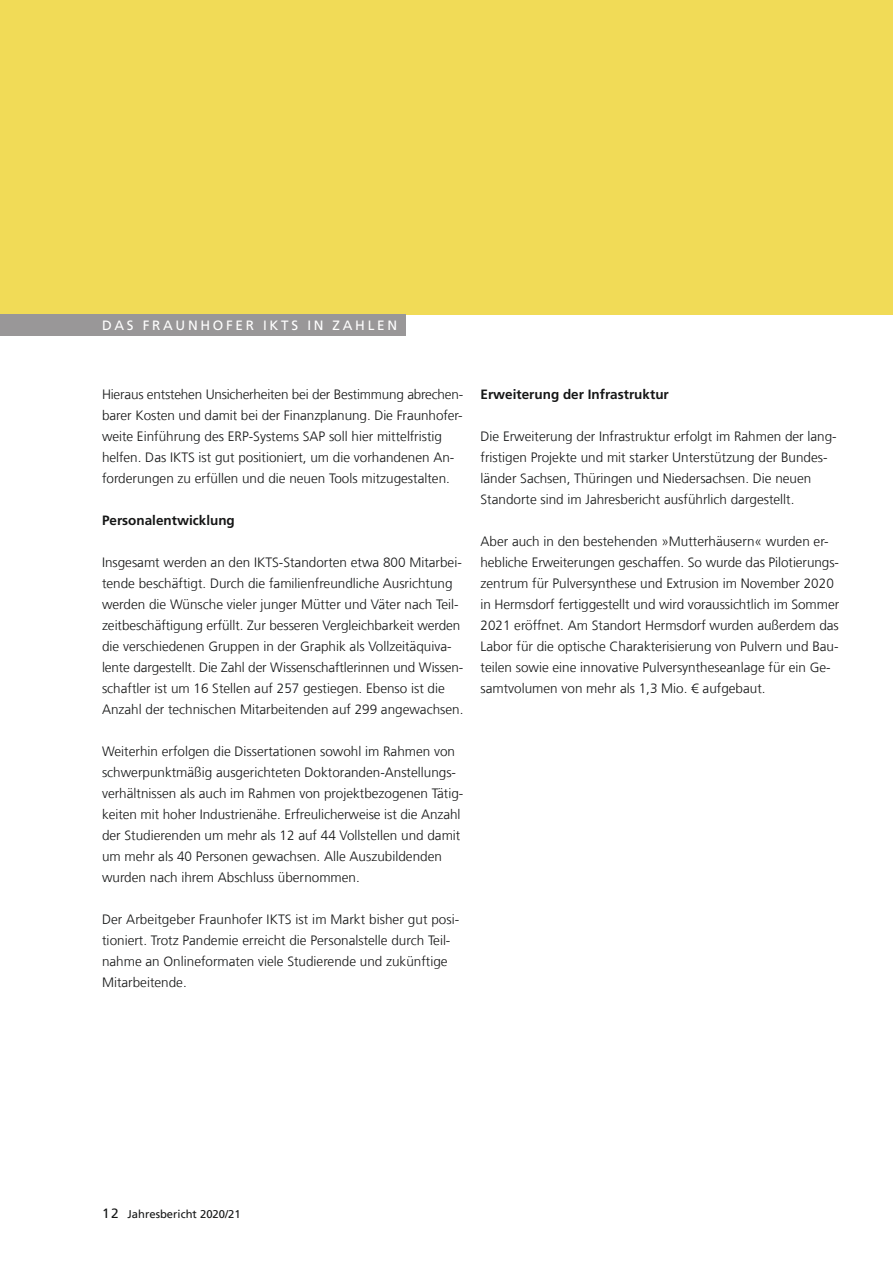
<style>
.page{position:relative;width:893px;height:1263px;background:#fff}
.page>*{position:absolute;margin:0;border:0;box-sizing:border-box;transform-origin:0 0}
._06_Fließtext{font:300 13.5px/21px "Frutiger LT Com";color:#151616}
._06_Fließtext-2{font:700 13.5px "Frutiger LT Com";color:#151616}
._13_Reiter{font:13.5px "Frutiger LT Com";letter-spacing:.2em;color:#fff}
.t1{font:11.25px "Frutiger LT Com";color:#151616}
.s1{font-size:13.5px}
</style>
<div class="page">
<div style="left:0;top:0;width:893px;height:315px;background:#f1db57"></div>
<div style="left:0;top:315px;width:406px;height:21px;background:#999798"></div>
<p class="_13_Reiter" style="left:102px;top:318px;width:297px">DAS FRAUNHOFER IKTS IN ZAHLEN</p>
<p class="_06_Fließtext" style="left:102px;top:384px;width:363px">Hieraus entstehen Unsicherheiten bei der Bestimmung abrechen&shy;barer Kosten und damit bei der Finanzplanung. Die Fraunhofer&shy;weite Einführung des ERP-Systems SAP soll hier mittelfristig helfen. Das IKTS ist gut positioniert, um die vorhandenen An&shy;forderungen zu erfüllen und die neuen Tools mitzugestalten.</p>
<p class="_06_Fließtext-2" style="left:102px;top:512px;width:134px">Personalentwicklung</p>
<p class="_06_Fließtext" style="left:102px;top:552px;width:363px">Insgesamt werden an den IKTS-Standorten etwa 800 Mitarbei&shy;tende beschäftigt. Durch die familienfreundliche Ausrichtung werden die Wünsche vieler junger Mütter und Väter nach Teil&shy;zeitbeschäftigung erfüllt. Zur besseren Vergleichbarkeit werden die verschiedenen Gruppen in der Graphik als Vollzeitäquiva&shy;lente dargestellt. Die Zahl der Wissenschaftlerinnen und Wissen&shy;schaftler ist um 16 Stellen auf 257 gestiegen. Ebenso ist die Anzahl der technischen Mitarbeitenden auf 299 angewachsen.</p>
<p class="_06_Fließtext" style="left:102px;top:741px;width:363px">Weiterhin erfolgen die Dissertationen sowohl im Rahmen von schwerpunktmäßig ausgerichteten Doktoranden-Anstellungs&shy;verhältnissen als auch im Rahmen von projektbezogenen Tätig&shy;keiten mit hoher Industrienähe. Erfreulicherweise ist die Anzahl der Studierenden um mehr als 12 auf 44 Vollstellen und damit um mehr als 40 Personen gewachsen. Alle Auszubildenden wurden nach ihrem Abschluss übernommen.</p>
<p class="_06_Fließtext" style="left:102px;top:909px;width:359px">Der Arbeitgeber Fraunhofer IKTS ist im Markt bisher gut posi&shy;tioniert. Trotz Pandemie erreicht die Personalstelle durch Teil&shy;nahme an Onlineformaten viele Studierende und zukünftige Mitarbeitende.</p>
<p class="_06_Fließtext-2" style="left:480px;top:386px;width:190px">Erweiterung der Infrastruktur</p>
<p class="_06_Fließtext" style="left:480px;top:426px;width:358px">Die Erweiterung der Infrastruktur erfolgt im Rahmen der lang&shy;fristigen Projekte und mit starker Unterstützung der Bundes&shy;länder Sachsen, Thüringen und Niedersachsen. Die neuen Standorte sind im Jahresbericht ausführlich dargestellt.</p>
<p class="_06_Fließtext" style="left:480px;top:531px;width:360px">Aber auch in den bestehenden »Mutterhäusern« wurden er&shy;hebliche Erweiterungen geschaffen. So wurde das Pilotierungs&shy;zentrum für Pulversynthese und Extrusion im November 2020 in Hermsdorf fertiggestellt und wird voraussichtlich im Sommer 2021 eröffnet. Am Standort Hermsdorf wurden außerdem das Labor für die optische Charakterisierung von Pulvern und Bau&shy;teilen sowie eine innovative Pulversyntheseanlage für ein Ge&shy;samtvolumen von mehr als 1,3 Mio. € aufgebaut.</p>
<p class="t1" style="left:102px;top:1207px;width:140px"><span class="s1">12</span> Jahresbericht 2020/21</p>
</div>
